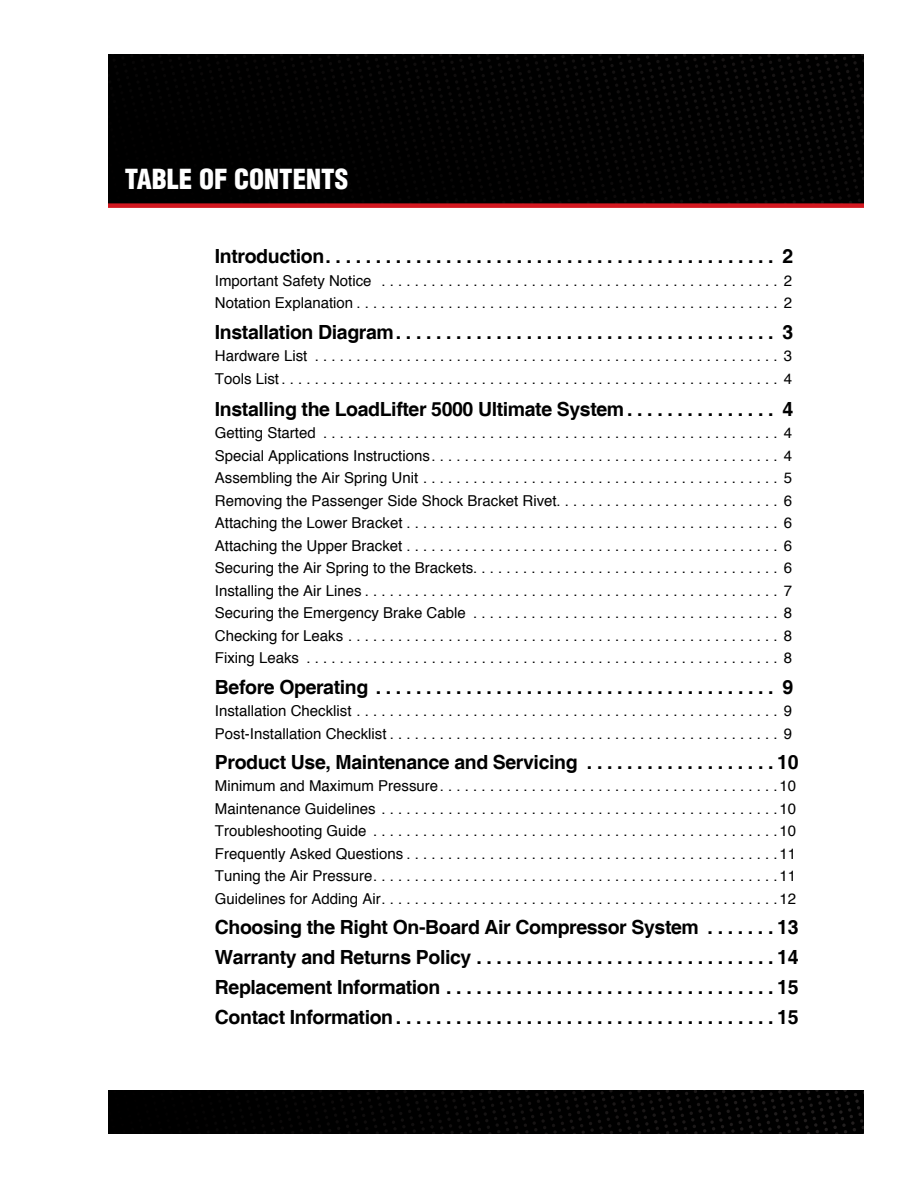
<style>
.page{position:relative;width:918px;height:1188px;background:#fff}
.page>*{position:absolute;margin:0;border:0;box-sizing:border-box;transform-origin:0 0}
.t1{font:900 condensed 27px "Helvetica";color:#fff}
.t2{font:700 19.5px/30.2px "Helvetica";letter-spacing:-.02em;color:#000;text-align:justify}
.t3{font:15px/22.5px "Helvetica";color:#000}
</style>
<div class="page">
<img style="left:108px;top:54px;width:756px;height:149px">
<img style="left:108px;top:1091px;width:756px;height:43px">
<div style="left:108px;top:203px;width:756px;height:5px;background:#d31820"></div>
<h1 class="t1" style="left:125px;top:162px;width:225px">TABLE OF CONTENTS</h1>
<h2 class="t2" style="left:215px;top:243px;width:580px">Introduction . . . . . . . . . . . . . . . . . . . . . . . . . . . . . . . . . . . . . . . . . . . . . 2</h2>
<p class="t3" style="left:215px;top:269px;width:579px">Important Safety Notice . . . . . . . . . . . . . . . . . . . . . . . . . . . . . . . . . . . . . . . . . . . . . . . . 2<br>Notation Explanation . . . . . . . . . . . . . . . . . . . . . . . . . . . . . . . . . . . . . . . . . . . . . . . . . . . 2</p>
<h2 class="t2" style="left:215px;top:318px;width:580px">Installation Diagram . . . . . . . . . . . . . . . . . . . . . . . . . . . . . . . . . . . . . . 3</h2>
<p class="t3" style="left:215px;top:344px;width:579px">Hardware List . . . . . . . . . . . . . . . . . . . . . . . . . . . . . . . . . . . . . . . . . . . . . . . . . . . . . . . . 3<br>Tools List . . . . . . . . . . . . . . . . . . . . . . . . . . . . . . . . . . . . . . . . . . . . . . . . . . . . . . . . . . . . 4</p>
<h2 class="t2" style="left:215px;top:395px;width:580px">Installing the LoadLifter 5000 Ultimate System . . . . . . . . . . . . . . . 4</h2>
<p class="t3" style="left:215px;top:422px;width:579px;text-align:justify">Getting Started . . . . . . . . . . . . . . . . . . . . . . . . . . . . . . . . . . . . . . . . . . . . . . . . . . . . . . . 4<br>Special Applications Instructions . . . . . . . . . . . . . . . . . . . . . . . . . . . . . . . . . . . . . . . . . . 4<br>Assembling the Air Spring Unit . . . . . . . . . . . . . . . . . . . . . . . . . . . . . . . . . . . . . . . . . . . 5<br>Removing the Passenger Side Shock Bracket Rivet. . . . . . . . . . . . . . . . . . . . . . . . . . . 6<br>Attaching the Lower Bracket . . . . . . . . . . . . . . . . . . . . . . . . . . . . . . . . . . . . . . . . . . . . . 6<br>Attaching the Upper Bracket . . . . . . . . . . . . . . . . . . . . . . . . . . . . . . . . . . . . . . . . . . . . . 6<br>Securing the Air Spring to the Brackets..................................... 6<br>Installing the Air Lines . . . . . . . . . . . . . . . . . . . . . . . . . . . . . . . . . . . . . . . . . . . . . . . . . . 7<br>Securing the Emergency Brake Cable . . . . . . . . . . . . . . . . . . . . . . . . . . . . . . . . . . . . . 8<br>Checking for Leaks . . . . . . . . . . . . . . . . . . . . . . . . . . . . . . . . . . . . . . . . . . . . . . . . . . . . 8<br>Fixing Leaks . . . . . . . . . . . . . . . . . . . . . . . . . . . . . . . . . . . . . . . . . . . . . . . . . . . . . . . . . 8</p>
<h2 class="t2" style="left:215px;top:673px;width:580px">Before Operating . . . . . . . . . . . . . . . . . . . . . . . . . . . . . . . . . . . . . . . . 9</h2>
<p class="t3" style="left:215px;top:699px;width:579px">Installation Checklist . . . . . . . . . . . . . . . . . . . . . . . . . . . . . . . . . . . . . . . . . . . . . . . . . . . 9<br>Post-Installation Checklist . . . . . . . . . . . . . . . . . . . . . . . . . . . . . . . . . . . . . . . . . . . . . . . 9</p>
<h2 class="t2" style="left:215px;top:748px;width:585px">Product Use, Maintenance and Servicing . . . . . . . . . . . . . . . . . . 10</h2>
<p class="t3" style="left:215px;top:774px;width:583px;text-align:justify">Minimum and Maximum Pressure . . . . . . . . . . . . . . . . . . . . . . . . . . . . . . . . . . . . . . . . 10<br>Maintenance Guidelines . . . . . . . . . . . . . . . . . . . . . . . . . . . . . . . . . . . . . . . . . . . . . . . 10<br>Troubleshooting Guide . . . . . . . . . . . . . . . . . . . . . . . . . . . . . . . . . . . . . . . . . . . . . . . . 10<br>Frequently Asked Questions . . . . . . . . . . . . . . . . . . . . . . . . . . . . . . . . . . . . . . . . . . . . 11<br>Tuning the Air Pressure . . . . . . . . . . . . . . . . . . . . . . . . . . . . . . . . . . . . . . . . . . . . . . . . 11<br>Guidelines for Adding Air . . . . . . . . . . . . . . . . . . . . . . . . . . . . . . . . . . . . . . . . . . . . . . . 12</p>
<p class="t2" style="left:215px;top:913px;width:585px">Choosing the Right On-Board Air Compressor System . . . . . . 13<br>Warranty and Returns Policy . . . . . . . . . . . . . . . . . . . . . . . . . . . . . 14<br>Replacement Information . . . . . . . . . . . . . . . . . . . . . . . . . . . . . . . . 15<br>Contact Information . . . . . . . . . . . . . . . . . . . . . . . . . . . . . . . . . . . . . 15</p>
</div>
